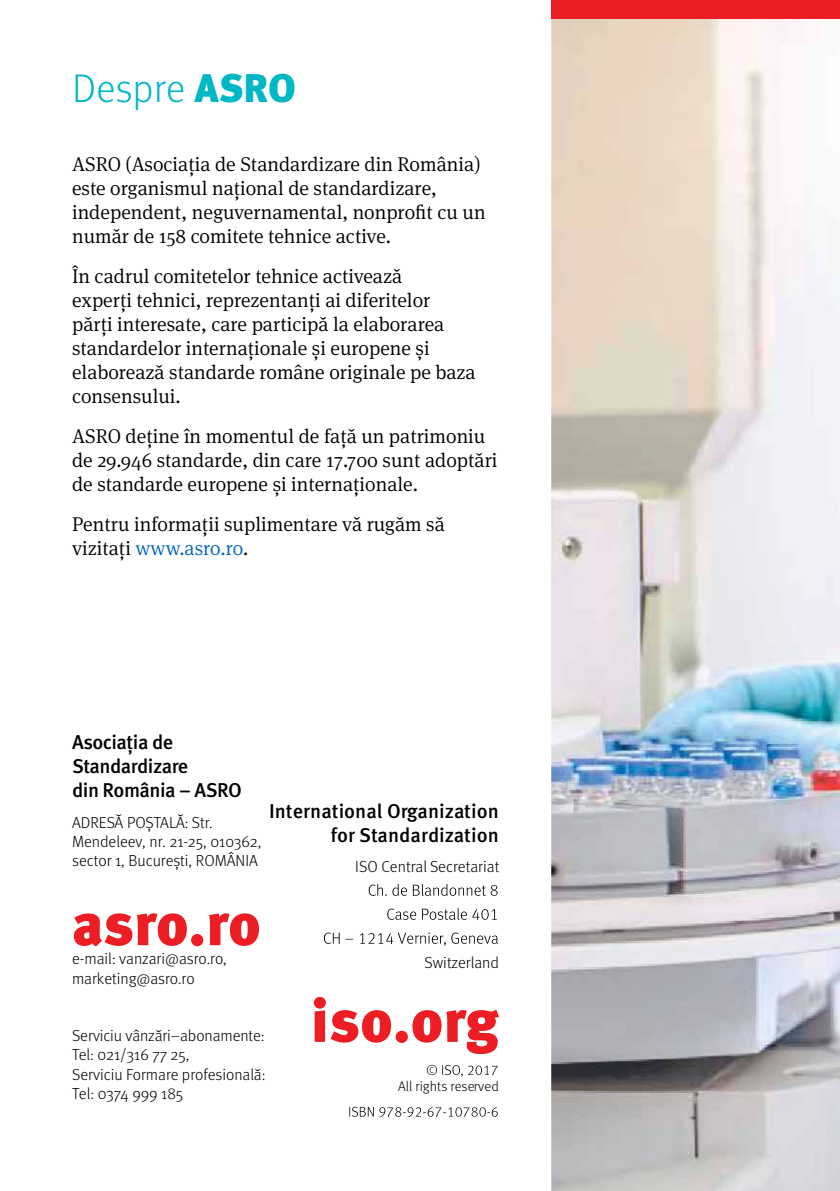
<style>
.page{position:relative;width:840px;height:1191px;background:#fff}
.page>*{position:absolute;margin:0;border:0;box-sizing:border-box;transform-origin:0 0}
.t1{font:900 60px "Meta Pro";letter-spacing:-.005em;color:#ed1d24}
.t2{font:300 40px "Meta Pro";color:#00b7c6}
.t3{font:300 20px/24px "Meta Serif Pro";color:#000}
.t4{font:500 20px/24px "Meta Pro";letter-spacing:-.015em;color:#000;text-align:right}
.t5{font:300 16px/19.2px "Meta Pro";color:#000}
.t6{font:300 14px "Meta Pro";color:#000}
.s1{font-weight:900}
.s2{color:#0563c1}
</style>
<div class="page">
<img style="left:551px;top:19px;width:288px;height:1172px">
<div style="left:551px;top:0;width:288px;height:19px;background:#ed1d24"></div>
<svg style="left:426px;top:1065px;width:71px;height:11px"></svg>
<svg style="left:349px;top:1106px;width:148px;height:11px"></svg>
<svg style="left:368px;top:884px;width:129px;height:12px"></svg>
<svg style="left:387px;top:908px;width:109px;height:12px"></svg>
<svg style="left:324px;top:932px;width:173px;height:13px"></svg>
<h2 class="t2" style="left:72px;top:59px;width:225px">Despre <span class="s1">ASRO</span></h2>
<p class="t3" style="left:72px;top:151px;width:415px">ASRO (Asociația de Standardizare din România) este organismul național de standardizare, independent, neguvernamental, nonprofit cu un număr de 158 comitete tehnice active.</p>
<p class="t3" style="left:72px;top:263px;width:405px">În cadrul comitetelor tehnice activează<br>experți tehnici, reprezentanţi ai diferitelor părți interesate, care participă la elaborarea standardelor internaționale și europene și elaborează standarde române originale pe baza consensului.</p>
<p class="t3" style="left:72px;top:423px;width:427px">ASRO deține în momentul de față un patrimoniu de 29.946 standarde, din care 17.700 sunt adoptări de standarde europene și internaționale.</p>
<p class="t3" style="left:72px;top:511px;width:374px">Pentru informații suplimentare vă rugăm să vizitați <span class="s2">www.asro.ro</span>.</p>
<p class="t4" style="left:72px;top:728px;width:171px;text-align:left">Asociaţia de<br>Standardizare<br>din România – ASRO</p>
<p class="t5" style="left:72px;top:811px;width:191px">ADRESĂ POŞTALĂ: Str.<br>Mendeleev, nr. 21-25, 010362, sector 1, Bucureşti, ROMÂNIA</p>
<p class="t4" style="left:269px;top:797px;width:231px">International Organization for Standardization</p>
<p class="t5" style="left:355px;top:855px;width:145px">ISO Central Secretariat</p>
<h1 class="t1" style="left:72px;top:876px;width:190px">asro.ro</h1>
<p class="t5" style="left:72px;top:948px;width:156px">e-mail: vanzari@asro.ro, marketing@asro.ro</p>
<p class="t5" style="left:424px;top:951px;width:76px">Switzerland</p>
<p class="t5" style="left:72px;top:1025px;width:195px">Serviciu vânzări–abonamente:<br>Tel: 021/316 77 25,<br>Serviciu Formare profesională:<br>Tel: 0374 999 185</p>
<h1 class="t1" style="left:310px;top:973px;width:189px">iso.org</h1>
<p class="t6" style="left:398px;top:1076px;width:102px">All rights reserved</p>
</div>
